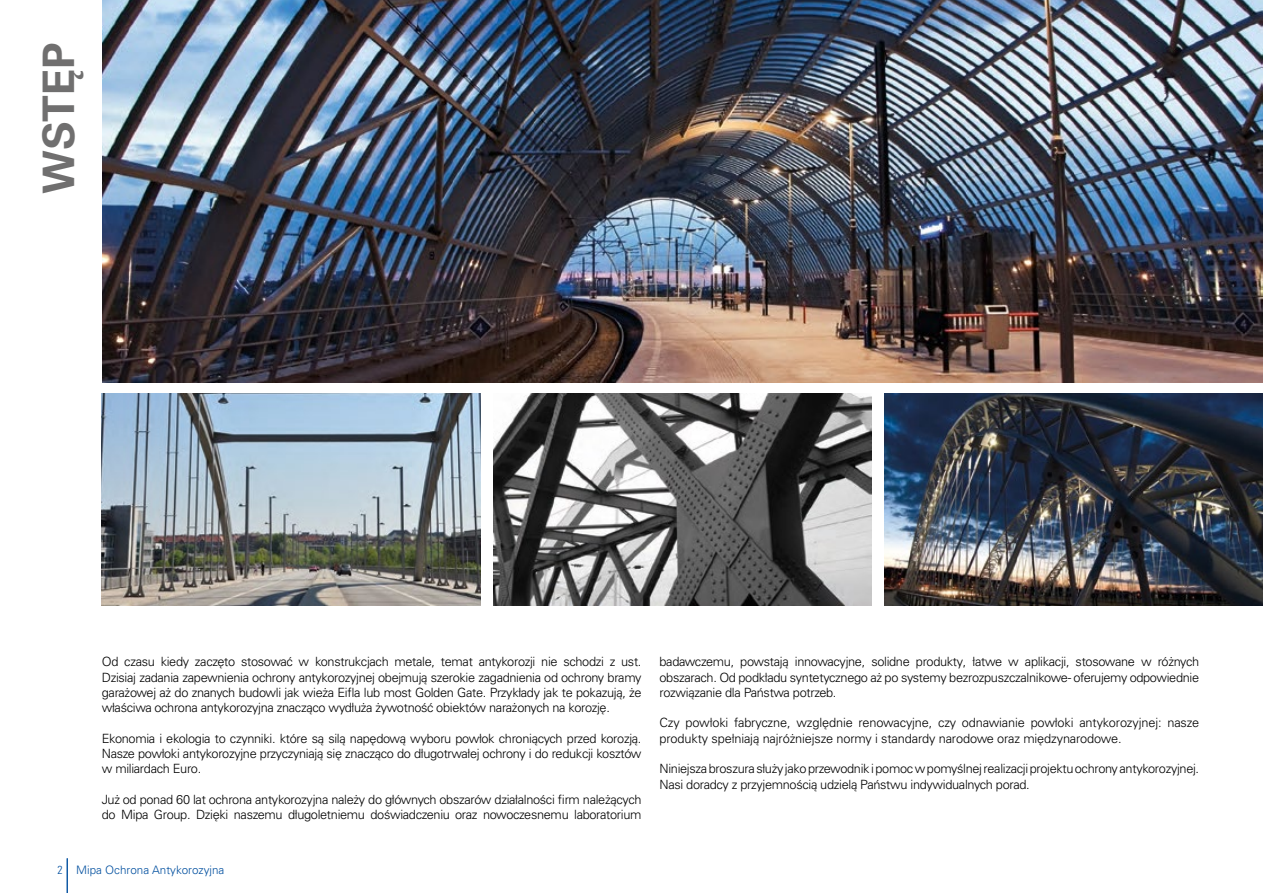
<style>
.page{position:relative;width:1263px;height:893px;background:#fff}
.page>*{position:absolute;margin:0;border:0;box-sizing:border-box;transform-origin:0 0}
.t1{font:700 43.5px "Univers LT Pro 65";color:#706f6f}
.t2{font:300 12.75px/15.3px "Univers LT Pro 45";letter-spacing:-.025em;color:#000;text-align:justify}
.t3{font:300 11.7px "Univers LT Pro 45";color:#004f9f}
.s1{font-family:"Univers LTCYR 47 Light Cond";font-weight:400}
</style>
<div class="page">
<img style="left:102px;top:0;width:1161px;height:383px">
<img style="left:493px;top:393px;width:379px;height:213px">
<img style="left:102px;top:393px;width:378px;height:213px">
<img style="left:884px;top:393px;width:379px;height:213px">
<hr style="left:67px;top:858px;width:1px;height:35px;background:#004f9f">
<h1 class="t1" style="left:33px;top:194px;width:153px;rotate:-90deg">WSTĘP</h1>
<p class="t2" style="left:102px;top:654px;width:541px">Od czasu kiedy zaczęto stosować w konstrukcjach metale, temat antykorozji nie schodzi z ust.<br>Dzisiaj zadania zapewnienia ochrony antykorozyjnej obejmują szerokie zagadnienia od ochrony bramy garażowej aż do znanych budowli jak wieża Eifla lub most Golden Gate. Przykłady jak te pokazują, że właściwa ochrona antykorozyjna znacząco wydłuża żywotność obiektów narażonych na korozję.</p>
<p class="t2" style="left:102px;top:730px;width:541px">Ekonomia i ekologia to czynniki. które są silą napędową wyboru powłok chroniących przed korozją.<br>Nasze powłoki antykorozyjne przyczyniają się znacząco do długotrwałej ochrony i do redukcji kosztów w miliardach Euro.</p>
<p class="t2" style="left:102px;top:792px;width:541px">Już od ponad 60 lat ochrona antykorozyjna należy do głównych obszarów działalności firm należących do Mipa Group. Dzięki naszemu długoletniemu doświadczeniu oraz nowoczesnemu laboratorium</p>
<p class="t3" style="left:57px;top:863px;width:168px"><span class="s1">2</span> Mipa Ochrona Antykorozyjna</p>
<p class="t2" style="left:659px;top:654px;width:541px">badawczemu, powstają innowacyjne, solidne produkty, łatwe w aplikacji, stosowane w różnych obszarach. Od podkładu syntetycznego aż po systemy bezrozpuszczalnikowe - oferujemy odpowiednie rozwiązanie dla Państwa potrzeb.</p>
<p class="t2" style="left:659px;top:715px;width:541px">Czy powłoki fabryczne, względnie renowacyjne, czy odnawianie powłoki antykorozyjnej: nasze produkty spełniają najróżniejsze normy i standardy narodowe oraz międzynarodowe.</p>
<p class="t2" style="left:659px;top:761px;width:541px">Niniejsza broszura służy jako przewodnik i pomoc w pomyślnej realizacji projektu ochrony antykorozyjnej.<br>Nasi doradcy z przyjemnością udzielą Państwu indywidualnych porad.</p>
</div>
